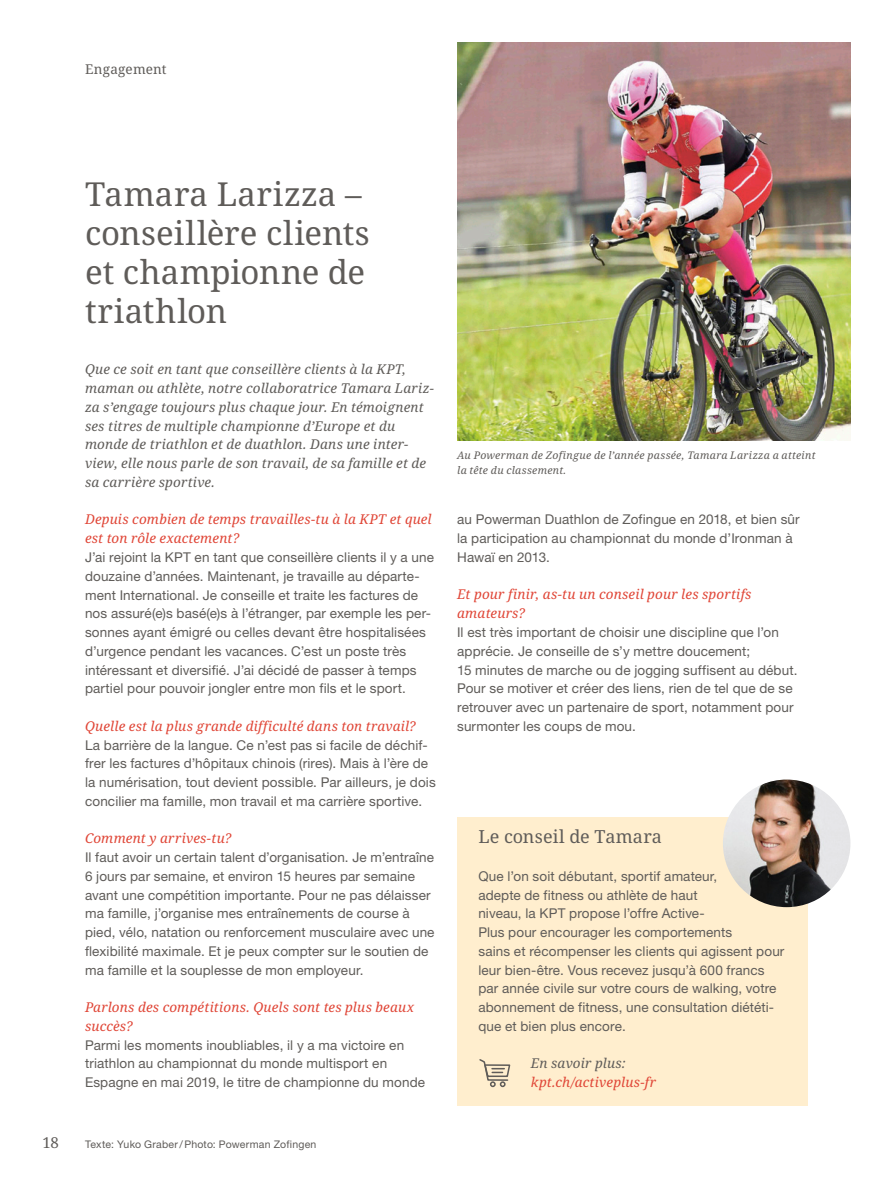
<style>
.page{position:relative;width:893px;height:1191px;background:#fff}
.page>*{position:absolute;margin:0;border:0;box-sizing:border-box;transform-origin:0 0}
.t1{font:33px/39px "Noto Serif";color:#5f5c59}
.t2{font:18px "Noto Serif";letter-spacing:.005em;color:#5f5c59}
.t3{font:15px "Noto Serif";color:#5f5c59}
.t4{font:13.5px/18.8px "Helvetica Neue LT Std";letter-spacing:.01em;color:#5f5c59}
.t5{font:italic 13.5px/18.8px "Noto Serif";letter-spacing:.015em;color:#5f5c59}
.t6{font:italic 13.5px/18.8px "Noto Serif";letter-spacing:.015em;color:#e04637}
.t7{font:13.5px "Noto Serif";letter-spacing:.015em;color:#5f5c59}
.t8{font:italic 10.5px/15px "Noto Serif";letter-spacing:.025em;color:#5f5c59}
.t9{font:10.5px "Helvetica Neue LT Std";letter-spacing:.02em;color:#5f5c59}
</style>
<div class="page">
<div style="left:457px;top:817px;width:351px;height:289px;background:#ffeece"></div>
<svg style="left:479px;top:1059px;width:31px;height:28px"></svg>
<img style="left:457px;top:43px;width:393px;height:397px">
<img style="left:723px;top:779px;width:127px;height:128px;border-radius:64px">
<p class="t7" style="left:85px;top:60px;width:83px">Engagement</p>
<p class="t3" style="left:43px;top:1132px;width:18px">18</p>
<h1 class="t1" style="left:85px;top:175px;width:286px">Tamara Larizza – conseillère clients et championne de triathlon</h1>
<p class="t5" style="left:85px;top:360px;width:351px">Que ce soit en tant que conseillère clients à la KPT, maman ou athlète, notre collaboratrice Tamara Lariz&shy;za s’engage toujours plus chaque jour. En témoignent ses titres de multiple championne d’Europe et du monde de triathlon et de duathlon. Dans une inter&shy;view, elle nous parle de son travail, de sa famille et de sa carrière sportive.</p>
<p class="t6" style="left:85px;top:510px;width:348px">Depuis combien de temps travailles-tu à la KPT et quel est ton rôle exactement?</p>
<p class="t4" style="left:85px;top:547px;width:351px">J’ai rejoint la KPT en tant que conseillère clients il y a une douzaine d’années. Maintenant, je travaille au départe&shy;ment International. Je conseille et traite les factures de nos assuré(e)s basé(e)s à l’étranger, par exemple les per&shy;sonnes ayant émigré ou celles devant être hospitalisées d’urgence pendant les vacances. C’est un poste très intéressant et diversifié. J’ai décidé de passer à temps partiel pour pouvoir jongler entre mon fils et le sport.</p>
<p class="t6" style="left:85px;top:717px;width:332px">Quelle est la plus grande difficulté dans ton travail?</p>
<p class="t4" style="left:85px;top:735px;width:352px">La barrière de la langue. Ce n’est pas si facile de déchif&shy;frer les factures d’hôpitaux chinois (rires). Mais à l’ère de la numérisation, tout devient possible. Par ailleurs, je dois concilier ma famille, mon travail et ma carrière sportive.</p>
<p class="t6" style="left:85px;top:829px;width:148px">Comment y arrives-tu?</p>
<p class="t4" style="left:85px;top:847px;width:351px">Il faut avoir un certain talent d’organisation. Je m’entraîne 6 jours par semaine, et environ 15 heures par semaine avant une compétition importante. Pour ne pas délaisser ma famille, j’organise mes entraînements de course à pied, vélo, natation ou renforcement musculaire avec une flexibilité maximale. Et je peux compter sur le soutien de ma famille et la souplesse de mon employeur.</p>
<p class="t6" style="left:85px;top:998px;width:331px">Parlons des compétitions. Quels sont tes plus beaux succès?</p>
<p class="t4" style="left:85px;top:1035px;width:341px">Parmi les moments inoubliables, il y a ma victoire en triathlon au championnat du monde multisport en<br>Espagne en mai 2019, le titre de championne du monde</p>
<p class="t9" style="left:85px;top:1138px;width:233px">Texte: Yuko Graber/Photo: Powerman Zofingen</p>
<p class="t8" style="left:457px;top:448px;width:360px">Au Powerman de Zofingue de l’année passée, Tamara Larizza a atteint la tête du classement.</p>
<p class="t4" style="left:457px;top:510px;width:344px">au Powerman Duathlon de Zofingue en 2018, et bien sûr la participation au championnat du monde d’Ironman à<br>Hawaï en 2013.</p>
<p class="t6" style="left:457px;top:585px;width:296px">Et pour finir, as-tu un conseil pour les sportifs amateurs?</p>
<p class="t4" style="left:457px;top:622px;width:342px">Il est très important de choisir une discipline que l’on apprécie. Je conseille de s’y mettre doucement;<br>15 minutes de marche ou de jogging suffisent au début.<br>Pour se motiver et créer des liens, rien de tel que de se retrouver avec un partenaire de sport, notamment pour surmonter les coups de mou.</p>
<h2 class="t2" style="left:478px;top:824px;width:185px">Le conseil de Tamara</h2>
<p class="t4" style="left:478px;top:866px;width:308px">Que l’on soit débutant, sportif amateur,<br>adepte de fitness ou athlète de haut<br>niveau, la KPT propose l’offre Active-<br>Plus pour encourager les comportements<br>sains et récompenser les clients qui agissent pour leur bien-être. Vous recevez jusqu’à 600 francs par année civile sur votre cours de walking, votre abonnement de fitness, une consultation diététi&shy;que et bien plus encore.</p>
<p class="t5" style="left:531px;top:1054px;width:96px">En savoir plus:</p>
<p class="t6" style="left:531px;top:1073px;width:127px">kpt.ch/activeplus-fr</p>
</div>
